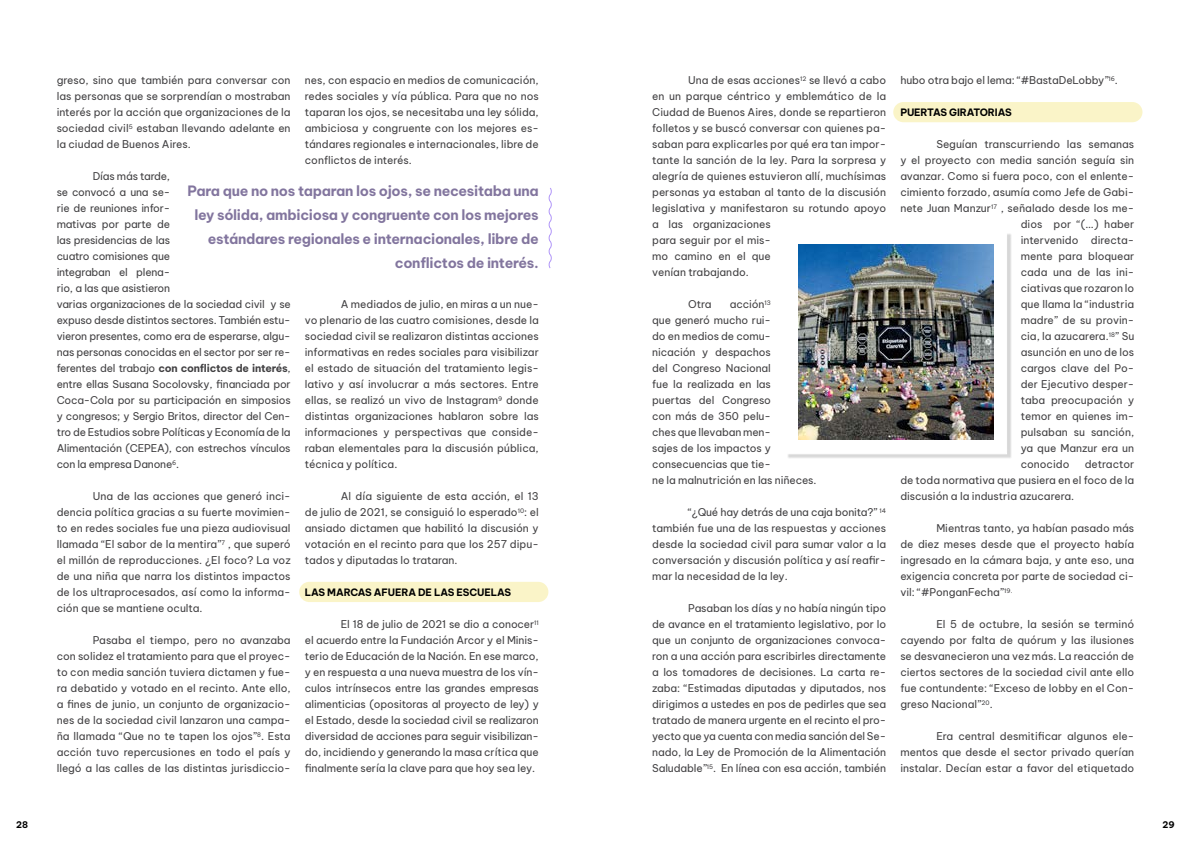
<style>
.page{position:relative;width:1191px;height:842px;background:#fff}
.page>*{position:absolute;margin:0;border:0;box-sizing:border-box;transform-origin:0 0}
.t1{font:700 14px/24px "Be Vietnam Pro";letter-spacing:-.025em;color:#82759e;text-align:right}
.t2{font:10.5px/16px "Be Vietnam Pro";letter-spacing:-.005em;color:#414042;text-align:justify}
.t3{font:700 10px "Be Vietnam Pro";letter-spacing:-.01em;color:#000}
.t4{font:700 9px "Be Vietnam Pro";color:#000}
.s1{font-weight:700}
</style>
<div class="page">
<div style="left:299px;top:582px;width:249px;height:20px;background:#faf4c8;border-radius:10px"></div>
<div style="left:893px;top:102px;width:249px;height:20px;background:#faf4c8;border-radius:10px"></div>
<svg style="left:548px;top:188px;width:4px;height:80px"></svg>
<div style="left:787px;top:234px;width:224px;height:225px;background:#000;opacity:.16"></div>
<div style="left:785px;top:231px;width:221px;height:223px;background:#fff"></div>
<img style="left:798px;top:244px;width:195px;height:196px">
<p class="t2" style="left:305px;top:71px;width:235px">nes, con espacio en medios de comunicación, redes sociales y vía pública. Para que no nos taparan los ojos, se necesitaba una ley sólida, ambiciosa y congruente con los mejores es&shy;tándares regionales e internacionales, libre de conflictos de interés.</p>
<p class="t2" style="left:57px;top:71px;width:235px">greso, sino que también para conversar con las personas que se sorprendían o mostraban interés por la acción que organizaciones de la sociedad civil<sup>5</sup> estaban llevando adelante en la ciudad de Buenos Aires.</p>
<p class="t2" style="left:57px;top:167px;width:235px;text-align:left;text-indent:36px">Días más tarde,<br>se convocó a una se-<br>rie de reuniones infor-<br>mativas por parte de<br>las presidencias de las<br>cuatro comisiones que<br>integraban el plena-<br>rio, a las que asistieron<br>varias organizaciones de la sociedad civil y se expuso desde distintos sectores. También estu&shy;vieron presentes, como era de esperarse, algu&shy;nas personas conocidas en el sector por ser re&shy;ferentes del trabajo <span class="s1">con conflictos de interés</span>, entre ellas Susana Socolovsky, financiada por Coca-Cola por su participación en simposios y congresos; y Sergio Britos, director del Cen&shy;tro de Estudios sobre Políticas y Economía de la Alimentación (CEPEA), con estrechos vínculos con la empresa Danone<sup>6</sup>.</p>
<p class="t2" style="left:57px;top:487px;width:235px;text-indent:36px">Una de las acciones que generó inci&shy;dencia política gracias a su fuerte movimien&shy;to en redes sociales fue una pieza audiovisual llamada “El sabor de la mentira”<sup>7</sup> , que superó el millón de reproducciones. ¿El foco? La voz de una niña que narra los distintos impactos de los ultraprocesados, así como la informa&shy;ción que se mantiene oculta.</p>
<p class="t2" style="left:57px;top:631px;width:235px;text-indent:36px">Pasaba el tiempo, pero no avanzaba con solidez el tratamiento para que el proyec&shy;to con media sanción tuviera dictamen y fue&shy;ra debatido y votado en el recinto. Ante ello, a fines de junio, un conjunto de organizacio&shy;nes de la sociedad civil lanzaron una campa&shy;ña llamada “Que no te tapen los ojos”<sup>8</sup>. Esta acción tuvo repercusiones en todo el país y llegó a las calles de las distintas jurisdiccio-</p>
<h1 class="t1" style="left:188px;top:177px;width:353px">Para que no nos taparan los ojos, se necesitaba una ley sólida, ambiciosa y congruente con los mejores estándares regionales e internacionales, libre de conflictos de interés.</h1>
<p class="t2" style="left:305px;top:295px;width:235px;text-indent:36px">A mediados de julio, en miras a un nue&shy;vo plenario de las cuatro comisiones, desde la sociedad civil se realizaron distintas acciones informativas en redes sociales para visibilizar el estado de situación del tratamiento legis&shy;lativo y así involucrar a más sectores. Entre ellas, se realizó un vivo de Instagram<sup>9</sup> donde distintas organizaciones hablaron sobre las informaciones y perspectivas que conside&shy;raban elementales para la discusión pública, técnica y política.</p>
<p class="t2" style="left:305px;top:487px;width:235px;text-indent:36px">Al día siguiente de esta acción, el 13 de julio de 2021, se consiguió lo esperado<sup>10</sup>: el ansiado dictamen que habilitó la discusión y votación en el recinto para que los 257 dipu&shy;tados y diputadas lo trataran.</p>
<p class="t3" style="left:305px;top:584px;width:208px">LAS MARCAS AFUERA DE LAS ESCUELAS</p>
<p class="t2" style="left:305px;top:615px;width:235px;text-indent:36px">El 18 de julio de 2021 se dio a conocer<sup>11 </sup>el acuerdo entre la Fundación Arcor y el Minis&shy;terio de Educación de la Nación. En ese marco, y en respuesta a una nueva muestra de los vín&shy;culos intrínsecos entre las grandes empresas alimenticias (opositoras al proyecto de ley) y el Estado, desde la sociedad civil se realizaron diversidad de acciones para seguir visibilizan&shy;do, incidiendo y generando la masa crítica que finalmente sería la clave para que hoy sea ley.</p>
<p class="t2" style="left:652px;top:71px;width:235px;text-align:left;text-indent:36px">Una de esas acciones<sup>12</sup> se llevó a cabo en un parque céntrico y emblemático de la Ciudad de Buenos Aires, donde se repartieron folletos y se buscó conversar con quienes pa&shy;saban para explicarles por qué era tan impor&shy;tante la sanción de la ley. Para la sorpresa y alegría de quienes estuvieron allí, muchísimas personas ya estaban al tanto de la discusión legislativa y manifestaron su rotundo apoyo a las organizaciones<br>para seguir por el mis-<br>mo camino en el que<br>venían trabajando.</p>
<p class="t2" style="left:688px;top:295px;width:25px">Otra</p>
<p class="t2" style="left:652px;top:295px;width:166px;text-align:left;text-indent:78px">acción<sup>13<br></sup>que generó mucho rui-<br>do en medios de comu&shy;nicación y despachos<br>del Congreso Nacional<br>fue la realizada en las<br>puertas del Congreso<br>con más de 350 pelu-<br>ches que llevaban men-<br>sajes de los impactos y consecuencias que tie-<br>ne la malnutrición en las niñeces.</p>
<p class="t2" style="left:652px;top:503px;width:235px;text-indent:36px">“¿Qué hay detrás de una caja bonita?” <sup>14 </sup>también fue una de las respuestas y acciones desde la sociedad civil para sumar valor a la conversación y discusión política y así reafir&shy;mar la necesidad de la ley.</p>
<p class="t2" style="left:652px;top:599px;width:235px;text-indent:36px">Pasaban los días y no había ningún tipo de avance en el tratamiento legislativo, por lo que un conjunto de organizaciones convoca&shy;ron a una acción para escribirles directamente a los tomadores de decisiones. La carta re&shy;zaba: “Estimadas diputadas y diputados, nos dirigimos a ustedes en pos de pedirles que sea tratado de manera urgente en el recinto el pro&shy;yecto que ya cuenta con media sanción del Se&shy;nado, la Ley de Promoción de la Alimentación Saludable”<sup>15</sup>. En línea con esa acción, también</p>
<p class="t2" style="left:900px;top:71px;width:219px">hubo otra bajo el lema: “#BastaDeLobby”<sup>16</sup>.</p>
<p class="t3" style="left:900px;top:104px;width:113px">PUERTAS GIRATORIAS</p>
<p class="t2" style="left:936px;top:135px;width:199px">Seguían transcurriendo las semanas</p>
<p class="t2" style="left:900px;top:151px;width:235px">y el proyecto con media sanción seguía sin</p>
<p class="t2" style="left:900px;top:167px;width:235px">avanzar. Como si fuera poco, con el enlente-</p>
<p class="t2" style="left:900px;top:183px;width:235px">cimiento forzado, asumía como Jefe de Gabi-</p>
<p class="t2" style="left:900px;top:199px;width:235px">nete Juan Manzur<sup>17</sup> , señalado desde los me-</p>
<p class="t2" style="left:1020px;top:215px;width:115px">dios por “(...) haber</p>
<p class="t2" style="left:1020px;top:231px;width:115px">intervenido directa-</p>
<p class="t2" style="left:1020px;top:247px;width:115px">mente para bloquear</p>
<p class="t2" style="left:1020px;top:263px;width:115px">cada una de las ini-</p>
<p class="t2" style="left:1020px;top:279px;width:115px">ciativas que rozaron lo</p>
<p class="t2" style="left:1020px;top:295px;width:115px">que llama la “industria</p>
<p class="t2" style="left:1020px;top:311px;width:115px">madre” de su provin-</p>
<p class="t2" style="left:1020px;top:327px;width:115px">cia, la azucarera.<sup>18</sup>” Su</p>
<p class="t2" style="left:1020px;top:343px;width:115px">asunción en uno de los</p>
<p class="t2" style="left:1020px;top:359px;width:115px">cargos clave del Po-</p>
<p class="t2" style="left:1020px;top:375px;width:115px">der Ejecutivo desper-</p>
<p class="t2" style="left:1020px;top:391px;width:115px">taba preocupación y</p>
<p class="t2" style="left:1020px;top:407px;width:115px">temor en quienes im-</p>
<p class="t2" style="left:1020px;top:423px;width:115px">pulsaban su sanción,</p>
<p class="t2" style="left:1020px;top:439px;width:115px">ya que Manzur era un</p>
<p class="t2" style="left:1020px;top:455px;width:50px">conocido</p>
<p class="t2" style="left:900px;top:455px;width:235px;text-indent:184px">detractor de toda normativa que pusiera en el foco de la discusión a la industria azucarera.</p>
<p class="t2" style="left:900px;top:519px;width:235px;text-indent:36px">Mientras tanto, ya habían pasado más de diez meses desde que el proyecto había ingresado en la cámara baja, y ante eso, una exigencia concreta por parte de sociedad ci&shy;vil: “#PonganFecha”<sup>19.</sup></p>
<p class="t2" style="left:900px;top:615px;width:235px;text-indent:36px">El 5 de octubre, la sesión se terminó cayendo por falta de quórum y las ilusiones se desvanecieron una vez más. La reacción de ciertos sectores de la sociedad civil ante ello fue contundente: “Exceso de lobby en el Con&shy;greso Nacional”<sup>20</sup>.</p>
<p class="t2" style="left:900px;top:727px;width:235px;text-indent:36px">Era central desmitificar algunos ele&shy;mentos que desde el sector privado querían instalar. Decían estar a favor del etiquetado</p>
<p class="t4" style="left:16px;top:817px;width:13px">28</p>
<p class="t4" style="left:1162px;top:817px;width:14px">29</p>
</div>
